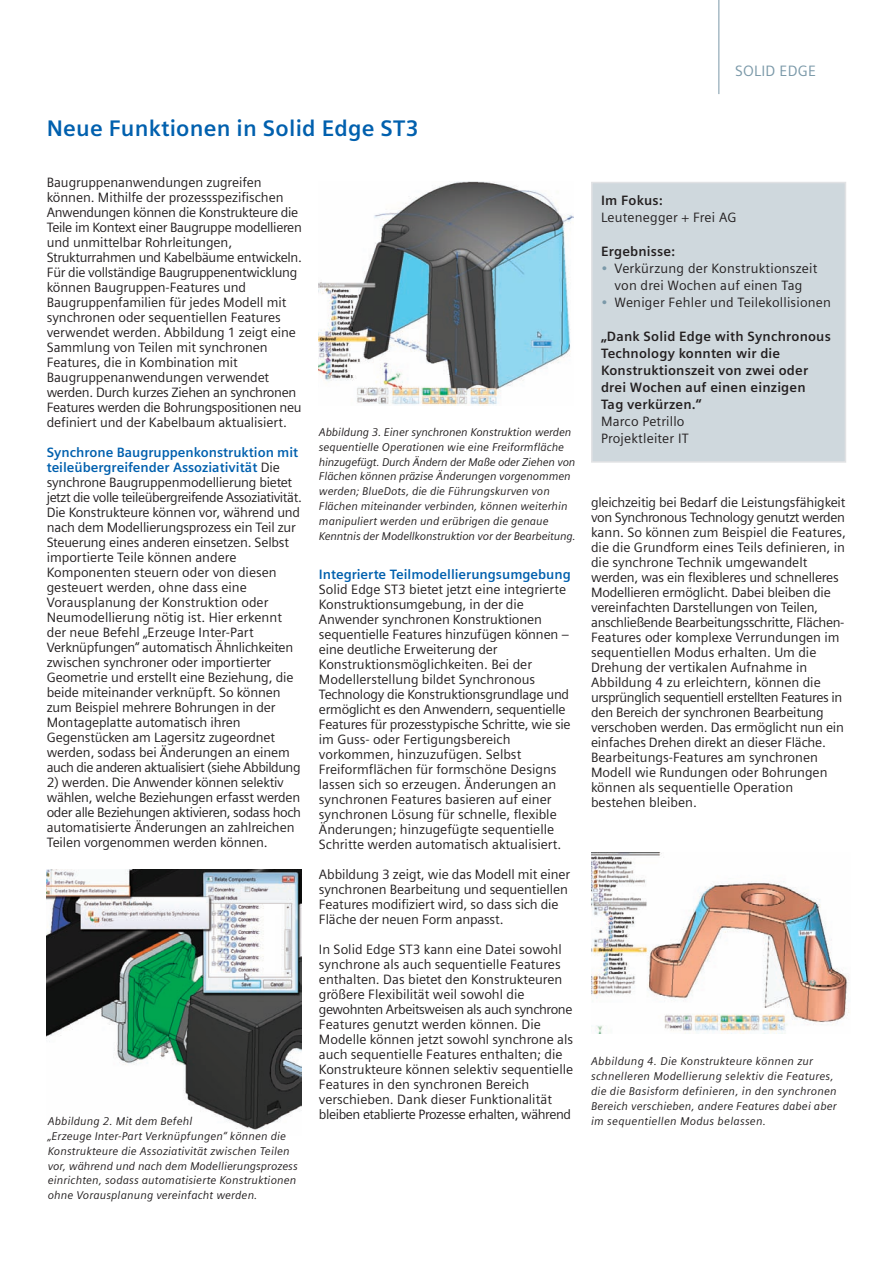
<style>
.page{position:relative;width:893px;height:1263px;background:#fff}
.page>*{position:absolute;margin:0;border:0;box-sizing:border-box;transform-origin:0 0}
.Blue_Subhead__15pt_0{font:700 22.5px "Siemens Sans";letter-spacing:.01em;color:#0160ae}
.t1{font:15px "Siemens Sans";letter-spacing:.015em;color:#7b99a9}
.Body__Copy__9pt_0_15{font:13.5px/15px "Siemens Sans";letter-spacing:-.01em;color:#231f20}
.Body_Subhead___9pt_0{font:700 13.5px/17px "Siemens Sans";letter-spacing:.015em;color:#231f20}
.BULLETS_Body_Copy_9p{font:13.5px/17px "Siemens Sans";letter-spacing:.015em;color:#231f20;text-align:center}
.Body__Copy__9pt_0_15-2{font:13.5px "Siemens Sans";letter-spacing:.015em;color:#231f20}
.Caption_for_fact_she{font:italic 11.25px/14.9px "Siemens Sans";color:#231f20}
.Caption_for_fact_she-2{font:italic 11.25px/14.9px "Siemens Sans";letter-spacing:.02em;color:#231f20}
.s1{font-weight:700;color:#0160ae}
.s2{color:#7b99a9}
</style>
<div class="page">
<img style="left:318px;top:181px;width:255px;height:225px">
<hr style="left:718px;top:0;width:1px;height:94px;background:#7b99a9">
<img style="left:46px;top:870px;width:256px;height:260px">
<div style="left:591px;top:182px;width:255px;height:281px;background:#cfd8dd;border:2px solid #e1e2e4"></div>
<img style="left:591px;top:853px;width:259px;height:181px">
<p class="t1" style="left:735px;top:62px;width:83px">SOLID EDGE</p>
<p class="Blue_Subhead__15pt_0" style="left:47px;top:115px;width:373px">Neue Funktionen in Solid Edge ST3</p>
<p class="Body__Copy__9pt_0_15" style="left:47px;top:175px;width:257px">Baugruppenanwendungen zugreifen können. Mithilfe der prozessspezifischen Anwendungen können die Konstrukteure die Teile im Kontext einer Baugruppe modellieren und unmittelbar Rohrleitungen, Strukturrahmen und Kabelbäume entwickeln.<br>Für die vollständige Baugruppenentwicklung können Baugruppen-Features und Baugruppenfamilien für jedes Modell mit synchronen oder sequentiellen Features verwendet werden. Abbildung 1 zeigt eine Sammlung von Teilen mit synchronen Features, die in Kombination mit Baugruppenanwendungen verwendet werden. Durch kurzes Ziehen an synchronen Features werden die Bohrungspositionen neu definiert und der Kabelbaum aktualisiert.</p>
<p class="Body__Copy__9pt_0_15" style="left:47px;top:445px;width:257px"><span class="s1">Synchrone Baugruppenkonstruktion mit teileübergreifender Assoziativität</span> Die synchrone Baugruppenmodellierung bietet jetzt die volle teileübergreifende Assoziativität.<br>Die Konstrukteure können vor, während und nach dem Modellierungsprozess ein Teil zur Steuerung eines anderen einsetzen. Selbst importierte Teile können andere Komponenten steuern oder von diesen gesteuert werden, ohne dass eine Vorausplanung der Konstruktion oder Neumodellierung nötig ist. Hier erkennt der neue Befehl „Erzeuge Inter-Part Verknüpfungen“ automatisch Ähnlichkeiten zwischen synchroner oder importierter Geometrie und erstellt eine Beziehung, die beide miteinander verknüpft. So können zum Beispiel mehrere Bohrungen in der Montageplatte automatisch ihren Gegenstücken am Lagersitz zugeordnet werden, sodass bei Änderungen an einem auch die anderen aktualisiert (siehe Abbildung</p>
<p class="Body__Copy__9pt_0_15" style="left:47px;top:775px;width:256px">2) werden. Die Anwender können selektiv wählen, welche Beziehungen erfasst werden oder alle Beziehungen aktivieren, sodass hoch automatisierte Änderungen an zahlreichen Teilen vorgenommen werden können.</p>
<p class="Caption_for_fact_she" style="left:48px;top:1114px;width:251px">Abbildung 2. Mit dem Befehl<br>„Erzeuge Inter-Part Verknüpfungen“ können die Konstrukteure die Assoziativität zwischen Teilen vor, während und nach dem Modellierungsprozess einrichten, sodass automatisierte Konstruktionen ohne Vorausplanung vereinfacht werden.</p>
<p class="Caption_for_fact_she" style="left:319px;top:424px;width:258px">Abbildung 3. Einer synchronen Konstruktion werden sequentielle Operationen wie eine Freiformfläche hinzugefügt. Durch Ändern der Maße oder Ziehen von Flächen können präzise Änderungen vorgenommen werden; BlueDots, die die Führungskurven von Flächen miteinander verbinden, können weiterhin manipuliert werden und erübrigen die genaue Kenntnis der Modellkonstruktion vor der Bearbeitung.</p>
<p class="Body__Copy__9pt_0_15" style="left:319px;top:567px;width:253px"><span class="s1">Integrierte Teilmodellierungsumgebung </span>Solid Edge ST3 bietet jetzt eine integrierte Konstruktionsumgebung, in der die Anwender synchronen Konstruktionen sequentielle Features hinzufügen können – eine deutliche Erweiterung der Konstruktionsmöglichkeiten. Bei der Modellerstellung bildet Synchronous Technology die Konstruktionsgrundlage und ermöglicht es den Anwendern, sequentielle Features für prozesstypische Schritte, wie sie im Guss- oder Fertigungsbereich vorkommen, hinzuzufügen. Selbst Freiformflächen für formschöne Designs lassen sich so erzeugen. Änderungen an synchronen Features basieren auf einer synchronen Lösung für schnelle, flexible Änderungen; hinzugefügte sequentielle Schritte werden automatisch aktualisiert.</p>
<p class="Body__Copy__9pt_0_15" style="left:319px;top:867px;width:253px">Abbildung 3 zeigt, wie das Modell mit einer synchronen Bearbeitung und sequentiellen Features modifiziert wird, so dass sich die Fläche der neuen Form anpasst.</p>
<p class="Body__Copy__9pt_0_15" style="left:319px;top:942px;width:256px">In Solid Edge ST3 kann eine Datei sowohl synchrone als auch sequentielle Features enthalten. Das bietet den Konstrukteuren größere Flexibilität weil sowohl die gewohnten Arbeitsweisen als auch synchrone Features genutzt werden können. Die Modelle können jetzt sowohl synchrone als auch sequentielle Features enthalten; die Konstrukteure können selektiv sequentielle Features in den synchronen Bereich verschieben. Dank dieser Funktionalität bleiben etablierte Prozesse erhalten, während</p>
<p class="Body_Subhead___9pt_0" style="left:601px;top:192px;width:63px">Im Fokus:</p>
<p class="Body__Copy__9pt_0_15-2" style="left:601px;top:209px;width:137px">Leutenegger + Frei AG</p>
<p class="Body_Subhead___9pt_0" style="left:601px;top:243px;width:76px">Ergebnisse:</p>
<p class="BULLETS_Body_Copy_9p" style="left:601px;top:260px;width:218px"><span class="s2">•</span> Verkürzung der Konstruktionszeit von drei Wochen auf einen Tag</p>
<p class="BULLETS_Body_Copy_9p" style="left:601px;top:294px;width:232px"><span class="s2">•</span> Weniger Fehler und Teilekollisionen</p>
<p class="Body_Subhead___9pt_0" style="left:601px;top:328px;width:231px">„Dank Solid Edge with Synchronous<br>Technology konnten wir die<br>Konstruktionszeit von zwei oder drei Wochen auf einen einzigen<br>Tag verkürzen.“</p>
<p class="Body__Copy__9pt_0_15-2" style="left:601px;top:413px;width:85px">Marco Petrillo</p>
<p class="Body__Copy__9pt_0_15-2" style="left:601px;top:430px;width:89px">Projektleiter IT</p>
<p class="Body__Copy__9pt_0_15" style="left:591px;top:495px;width:257px">gleichzeitig bei Bedarf die Leistungsfähigkeit von Synchronous Technology genutzt werden kann. So können zum Beispiel die Features, die die Grundform eines Teils definieren, in die synchrone Technik umgewandelt werden, was ein flexibleres und schnelleres Modellieren ermöglicht. Dabei bleiben die vereinfachten Darstellungen von Teilen, anschließende Bearbeitungsschritte, Flächen-Features oder komplexe Verrundungen im sequentiellen Modus erhalten. Um die Drehung der vertikalen Aufnahme in Abbildung 4 zu erleichtern, können die ursprünglich sequentiell erstellten Features in den Bereich der synchronen Bearbeitung verschoben werden. Das ermöglicht nun ein einfaches Drehen direkt an dieser Fläche.<br>Bearbeitungs-Features am synchronen Modell wie Rundungen oder Bohrungen können als sequentielle Operation bestehen bleiben.</p>
<p class="Caption_for_fact_she-2" style="left:591px;top:1054px;width:247px">Abbildung 4. Die Konstrukteure können zur schnelleren Modellierung selektiv die Features, die die Basisform definieren, in den synchronen Bereich verschieben, andere Features dabei aber im sequentiellen Modus belassen.</p>
</div>
